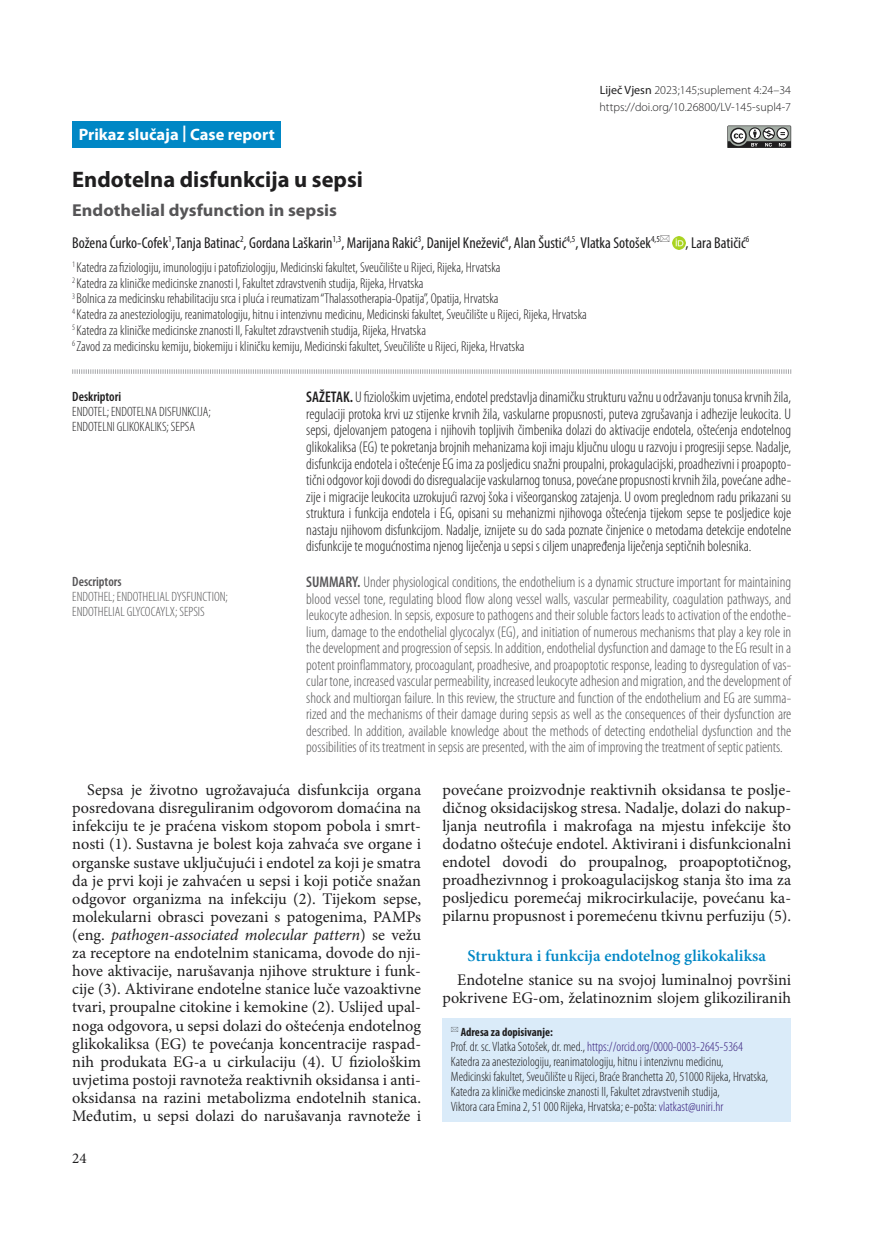
<style>
.page{position:relative;width:872px;height:1234px;background:#fff}
.page>*{position:absolute;margin:0;border:0;box-sizing:border-box;transform-origin:0 0}
.t1{font:700 22.5px "Myriad Pro";color:#1f1e1f}
.t2{font:700 17.25px "Myriad Pro";color:#565557;scale:1.05 1}
.t3{font:600 16.5px "Minion Pro";color:#0087c5}
.t4{font:700 16.5px "Myriad Pro";color:#fff}
.t5{font:16.2px/18.1px "Minion Pro";color:#1f1e1f;text-align:justify}
.t6{font:condensed 15.75px "Myriad Pro";color:#1f1e1f}
.t7{font:300 condensed 15.45px/16.5px "Myriad Pro";color:#565557;text-align:justify}
.t8{font:300 condensed 15.45px/16.5px "Myriad Pro";color:#1f1e1f;text-align:justify}
.t9{font:15px "Minion Pro";color:#1f1e1f}
.t10{font:300 condensed 14.25px/15.8px "Myriad Pro";color:#1f1e1f}
.t11{font:300 condensed 13.5px/15px "Myriad Pro";color:#1f1e1f}
.t12{font:300 condensed 13.5px/15px "Myriad Pro";color:#565557}
.t13{font:600 condensed 13.5px "Myriad Pro";color:#1f1e1f}
.t14{font:600 condensed 13.5px "Myriad Pro";color:#565557}
.t15{font:300 12px/16.5px "Myriad Pro";color:#1f1e1f}
.t16{font:700 condensed 12px "Myriad Pro";color:#1f1e1f}
.s1{font-weight:400}
.s2{font-weight:600}
.s3{font-style:italic}
.s4{color:#371d7c}
</style>
<div class="page">
<svg style="left:727px;top:125px;width:64px;height:23px"></svg>
<div style="left:442px;top:1017px;width:349px;height:103px;background:#daebf9"></div>
<svg style="left:72px;top:369px;width:719px;height:5px"></svg>
<div style="left:72px;top:121px;width:209px;height:27px;background:#0087c5"></div>
<svg style="left:672px;top:236px;width:13px;height:13px"></svg>
<p class="t4" style="left:79px;top:123px;width:197px">Prikaz slučaja | Case report</p>
<p class="t15" style="left:599px;top:82px;width:193px"><span class="s1">Liječ Vjesn</span> 2023;145;suplement 4:24–34 https://doi.org/10.26800/LV-145-supl4-7</p>
<h1 class="t1" style="left:72px;top:165px;width:292px">Endotelna disfunkcija u sepsi</h1>
<p class="t2" style="left:72px;top:199px;width:254px">Endothelial dysfunction in sepsis</p>
<p class="t6" style="left:72px;top:233px;width:589px">Božena Ćurko-Cofek<sup>1</sup>,Tanja Batinac<sup>2</sup>, Gordana Laškarin<sup>1,3</sup>, Marijana Rakić<sup>3</sup>, Danijel Knežević<sup>4</sup>, Alan Šustić<sup>4,5</sup>, Vlatka Sotošek<sup>4,5</sup></p>
<p class="t6" style="left:685px;top:233px;width:65px">, Lara Batičić<sup>6</sup></p>
<p class="t10" style="left:72px;top:259px;width:516px"><sup>1</sup> Katedra zafiziologiju, imunologiju i patofiziologiju, Medicinski fakultet, Sveučilište u Rijeci, Rijeka, Hrvatska<br><sup>2</sup> Katedra za kliničke medicinske znanosti I, Fakultet zdravstvenih studija, Rijeka, Hrvatska<br><sup>3</sup> Bolnica za medicinsku rehabilitaciju srca i pluća i reumatizam “Thalassotherapia-Opatija”, Opatija, Hrvatska<br><sup>4</sup> Katedra za anesteziologiju, reanimatologiju, hitnu i intenzivnu medicinu, Medicinski fakultet, Sveučilište u Rijeci, Rijeka, Hrvatska <sup>5</sup> Katedra za kliničke medicinske znanosti II, Fakultet zdravstvenih studija, Rijeka, Hrvatska<br><sup>6</sup> Zavod za medicinsku kemiju, biokemiju i kliničku kemiju, Medicinski fakultet, Sveučilište u Rijeci, Rijeka, Hrvatska</p>
<p class="t13" style="left:72px;top:388px;width:50px">Deskriptori</p>
<p class="t11" style="left:72px;top:404px;width:140px">ENDOTEL; ENDOTELNA DISFUNKCIJA;<br>ENDOTELNI GLIKOKALIKS; SEPSA</p>
<p class="t8" style="left:306px;top:389px;width:486px"><span class="s2">SAŽETAK.</span> U fiziološkim uvjetima, endotel predstavlja dinamičku strukturu važnu u održavanju tonusa krvnih žila, regulaciji protoka krvi uz stijenke krvnih žila, vaskularne propusnosti, puteva zgrušavanja i adhezije leukocita. U sepsi, djelovanjem patogena i njihovih topljivih čimbenika dolazi do aktivacije endotela, oštećenja endotelnog glikokaliksa (EG) te pokretanja brojnih mehanizama koji imaju ključnu ulogu u razvoju i progresiji sepse. Nadalje, disfunkcija endotela i oštećenje EG ima za posljedicu snažni proupalni, prokagulacijski, proadhezivni i proapopto&shy;tični odgovor koji dovodi do disregualacije vaskularnog tonusa, povećane propusnosti krvnih žila, povećane adhe&shy;zije i migracije leukocita uzrokujući razvoj šoka i višeorganskog zatajenja. U ovom preglednom radu prikazani su struktura i funkcija endotela i EG, opisani su mehanizmi njihovoga oštećenja tijekom sepse te posljedice koje nastaju njihovom disfunkcijom. Nadalje, iznijete su do sada poznate činjenice o metodama detekcije endotelne disfunkcije te mogućnostima njenog liječenja u sepsi s ciljem unapređenja liječenja septičnih bolesnika.</p>
<p class="t7" style="left:306px;top:573px;width:486px"><span class="s2">SUMMARY.</span> Under physiological conditions, the endothelium is a dynamic structure important for maintaining blood vessel tone, regulating blood flow along vessel walls, vascular permeability, coagulation pathways, and leukocyte adhesion. In sepsis, exposure to pathogens and their soluble factors leads to activation of the endothe&shy;lium, damage to the endothelial glycocalyx (EG), and initiation of numerous mechanisms that play a key role in the development and progression of sepsis. In addition, endothelial dysfunction and damage to the EG result in a potent proinflammatory, procoagulant, proadhesive, and proapoptotic response, leading to dysregulation of vas&shy;cular tone, increased vascular permeability, increased leukocyte adhesion and migration, and the development of shock and multiorgan failure. In this review, the structure and function of the endothelium and EG are summa&shy;rized and the mechanisms of their damage during sepsis as well as the consequences of their dysfunction are described. In addition, available knowledge about the methods of detecting endothelial dysfunction and the possibilities of its treatment in sepsis are presented, with the aim of improving the treatment of septic patients.</p>
<p class="t5" style="left:72px;top:780px;width:350px;text-indent:15px">Sepsa je životno ugrožavajuća disfunkcija organa posredovana disreguliranim odgovorom domaćina na infekciju te je praćena viskom stopom pobola i smrt&shy;nosti (1). Sustavna je bolest koja zahvaća sve organe i organske sustave uključujući i endotel za koji je smatra da je prvi koji je zahvaćen u sepsi i koji potiče snažan odgovor organizma na infekciju (2). Tijekom sepse, molekularni obrasci povezani s patogenima, PAMPs (eng. <span class="s3">pathogen-associated molecular pattern</span>) se vežu za receptore na endotelnim stanicama, dovode do nji&shy;hove aktivacije, narušavanja njihove strukture i funk&shy;cije (3). Aktivirane endotelne stanice luče vazoaktivne tvari, proupalne citokine i kemokine (2). Uslijed upal&shy;noga odgovora, u sepsi dolazi do oštećenja endotelnog glikokaliksa (EG) te povećanja koncentracije raspad&shy;nih produkata EG-a u cirkulaciju (4). U fiziološkim uvjetima postoji ravnoteža reaktivnih oksidansa i anti&shy;oksidansa na razini metabolizma endotelnih stanica.<br>Međutim, u sepsi dolazi do narušavanja ravnoteže i</p>
<p class="t5" style="left:442px;top:780px;width:350px">povećane proizvodnje reaktivnih oksidansa te poslje&shy;dičnog oksidacijskog stresa. Nadalje, dolazi do nakup&shy;ljanja neutrofila i makrofaga na mjestu infekcije što dodatno oštećuje endotel. Aktivirani i disfunkcionalni endotel dovodi do proupalnog, proapoptotičnog, proadhezivnnog i prokoagulacijskog stanja što ima za posljedicu poremećaj mikrocirkulacije, povećanu ka&shy;pilarnu propusnost i poremećenu tkivnu perfuziju (5).</p>
<p class="t14" style="left:72px;top:573px;width:51px">Descriptors</p>
<p class="t12" style="left:72px;top:588px;width:157px">ENDOTHEL; ENDOTHELIAL DYSFUNCTION;<br>ENDOTHELIAL GLYCOCAYLX; SEPSIS</p>
<p class="t3" style="left:467px;top:943px;width:300px">Struktura i funkcija endotelnog glikokaliksa</p>
<p class="t5" style="left:442px;top:970px;width:350px;line-height:17.7px;text-align:right">Endotelne stanice su na svojoj luminalnoj površini pokrivene EG-om, želatinoznim slojem glikoziliranih</p>
<p class="t16" style="left:461px;top:1023px;width:94px">Adresa za dopisivanje:</p>
<p class="t11" style="left:451px;top:1038px;width:319px">Prof. dr. sc. Vlatka Sotošek, dr. med., <span class="s4">https://orcid.org/0000-0003-2645-5364<br></span>Katedra za anesteziologiju, reanimatologiju, hitnu i intenzivnu medicinu,<br>Medicinski fakultet, Sveučilište u Rijeci, Braće Branchetta 20, 51000 Rijeka, Hrvatska, Katedra za kliničke medicinske znanosti II, Fakultet zdravstvenih studija,<br>Viktora cara Emina 2, 51 000 Rijeka, Hrvatska; e-pošta: <span class="s4">vlatkast@uniri.hr</span></p>
<p class="t9" style="left:72px;top:1147px;width:16px">24</p>
</div>
